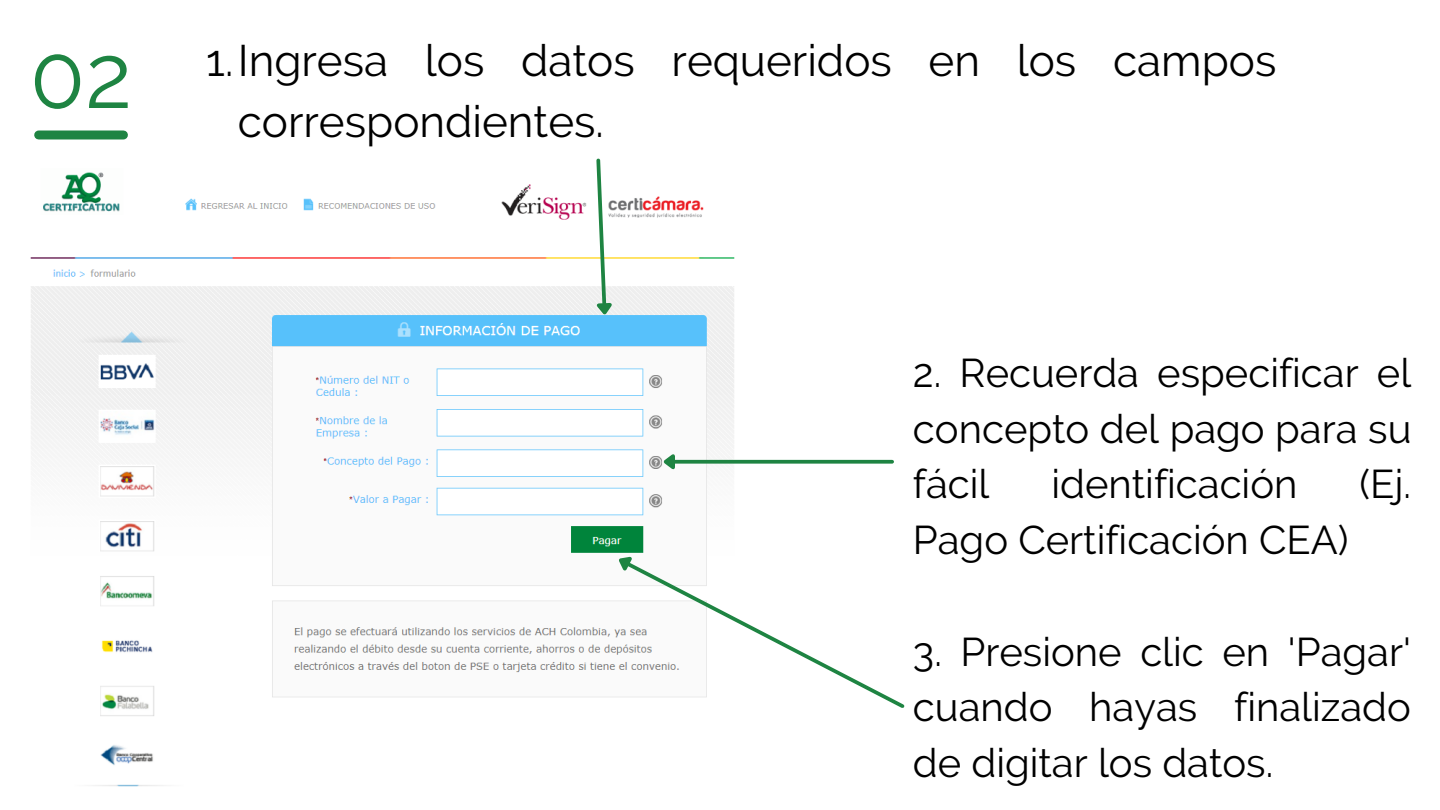
<style>
.page{position:relative;width:1440px;height:810px;background:#fff}
.page>*{position:absolute;margin:0;border:0;box-sizing:border-box;transform-origin:0 0}
.t1{font:90px "Raleway";color:#1e8442}
.t2{font:44px/61.5px "Raleway";color:#000}
.t3{font:40px/55.5px "Raleway";color:#000;text-align:justify}
</style>
<div class="page">
<div style="left:39px;top:130px;width:84px;height:10px;background:#1e8442"></div>
<img style="left:30px;top:172px;width:704px;height:615px">
<svg style="left:678px;top:460px;width:214px;height:4px"></svg>
<svg style="left:659px;top:449px;width:19px;height:24px"></svg>
<svg style="left:610px;top:546px;width:295px;height:165px"></svg>
<svg style="left:591px;top:158px;width:25px;height:161px"></svg>
<p class="t1" style="left:30px;top:23px;width:103px">02</p>
<p class="t2" style="left:238px;top:29px;width:1040px;text-indent:-32px">1.Ingresa los datos requeridos en los campos correspondientes.</p>
<p class="t3" style="left:913px;top:345px;width:500px">2. Recuerda especificar el concepto del pago para su fácil</p>
<p class="t3" style="left:1051px;top:456px;width:247px">identificación</p>
<p class="t3" style="left:1359px;top:456px;width:53px">(Ej.</p>
<p class="t3" style="left:913px;top:512px;width:437px">Pago Certificación CEA)</p>
<p class="t3" style="left:913px;top:624px;width:500px">3. Presione clic en 'Pagar' cuando hayas finalizado de digitar los datos.</p>
</div>
